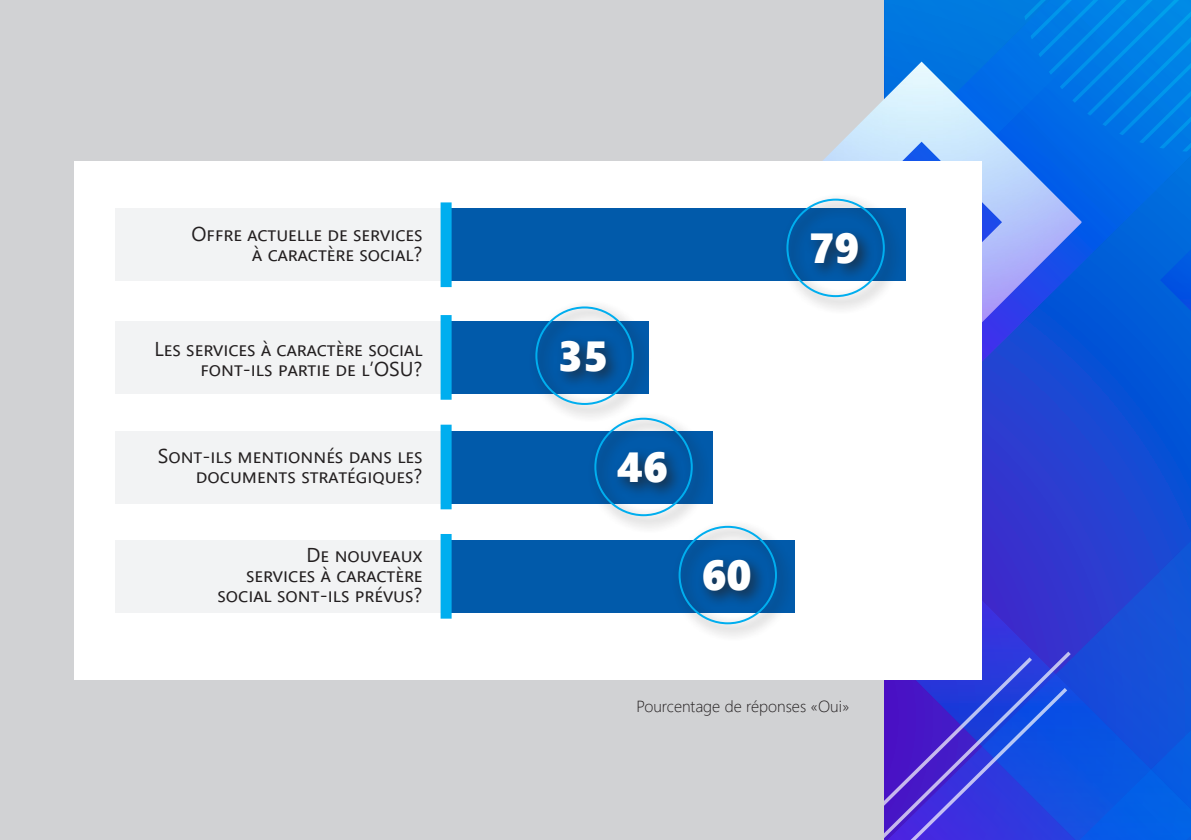
<style>
.page{position:relative;width:1191px;height:840px;background:#fff}
.page>*{position:absolute;margin:0;border:0;box-sizing:border-box;transform-origin:0 0}
.t1{font:42px "Segoe UI Black";color:#fff}
.t2{font:20px/20px "Segoe UI";color:#231f20;text-align:right}
.t3{font:300 16px "Segoe UI";color:#231f20}
</style>
<div class="page">
<div style="left:0;top:0;width:921px;height:839px;background:#d1d2d4"></div>
<svg style="left:982px;top:500px;width:209px;height:339px"></svg>
<svg style="left:884px;top:651px;width:186px;height:188px"></svg>
<svg style="left:884px;top:0;width:307px;height:500px"></svg>
<svg style="left:1019px;top:0;width:172px;height:420px"></svg>
<img style="left:823px;top:62px;width:258px;height:320px">
<div style="left:74px;top:161px;width:907px;height:517px;background:#fff"></div>
<div style="left:115px;top:208px;width:329px;height:73px;background:#f2f3f4"></div>
<div style="left:115px;top:430px;width:329px;height:73px;background:#f2f3f4"></div>
<div style="left:115px;top:321px;width:329px;height:72px;background:#f2f3f4"></div>
<div style="left:115px;top:539px;width:329px;height:73px;background:#f2f3f4"></div>
<div style="left:446px;top:208px;width:459px;height:73px;background:#015aaa"></div>
<div style="left:446px;top:321px;width:203px;height:72px;background:#015aaa"></div>
<div style="left:446px;top:430px;width:267px;height:73px;background:#015aaa"></div>
<div style="left:446px;top:539px;width:349px;height:73px;background:#015aaa"></div>
<div style="left:440px;top:202px;width:11px;height:85px;background:#00aeef"></div>
<div style="left:440px;top:315px;width:11px;height:84px;background:#00aeef"></div>
<div style="left:440px;top:424px;width:11px;height:85px;background:#00aeef"></div>
<div style="left:440px;top:533px;width:11px;height:85px;background:#00aeef"></div>
<div style="left:780px;top:192px;width:122px;height:123px;background:#231f20;opacity:.75"></div>
<div style="left:786px;top:198px;width:99px;height:99px;border:2px solid #00aeef;border-radius:50%"></div>
<div style="left:529px;top:300px;width:122px;height:122px;background:#231f20;opacity:.75"></div>
<div style="left:535px;top:306px;width:99px;height:99px;border:2px solid #00aeef;border-radius:50%"></div>
<div style="left:588px;top:411px;width:122px;height:122px;background:#231f20;opacity:.75"></div>
<div style="left:594px;top:417px;width:99px;height:99px;border:2px solid #00aeef;border-radius:50%"></div>
<div style="left:672px;top:519px;width:122px;height:122px;background:#231f20;opacity:.75"></div>
<div style="left:678px;top:525px;width:99px;height:99px;border:2px solid #00aeef;border-radius:50%"></div>
<p class="t2" style="left:191px;top:222px;width:232px">Offre actuelle de services à caractère social?</p>
<p class="t2" style="left:154px;top:337px;width:270px">Les services à caractère social font-ils partie de l’OSU?</p>
<p class="t2" style="left:158px;top:444px;width:266px">Sont-ils mentionnés dans les documents stratégiques?</p>
<p class="t2" style="left:217px;top:543px;width:206px">De nouveaux<br>services à caractère social sont-ils prévus?</p>
<p class="t1" style="left:558px;top:325px;width:52px">35</p>
<p class="t1" style="left:617px;top:436px;width:53px">46</p>
<p class="t1" style="left:701px;top:544px;width:52px">60</p>
<p class="t1" style="left:809px;top:218px;width:52px">79</p>
<p class="t3" style="left:636px;top:690px;width:214px">Pourcentage de réponses «Oui»</p>
</div>
